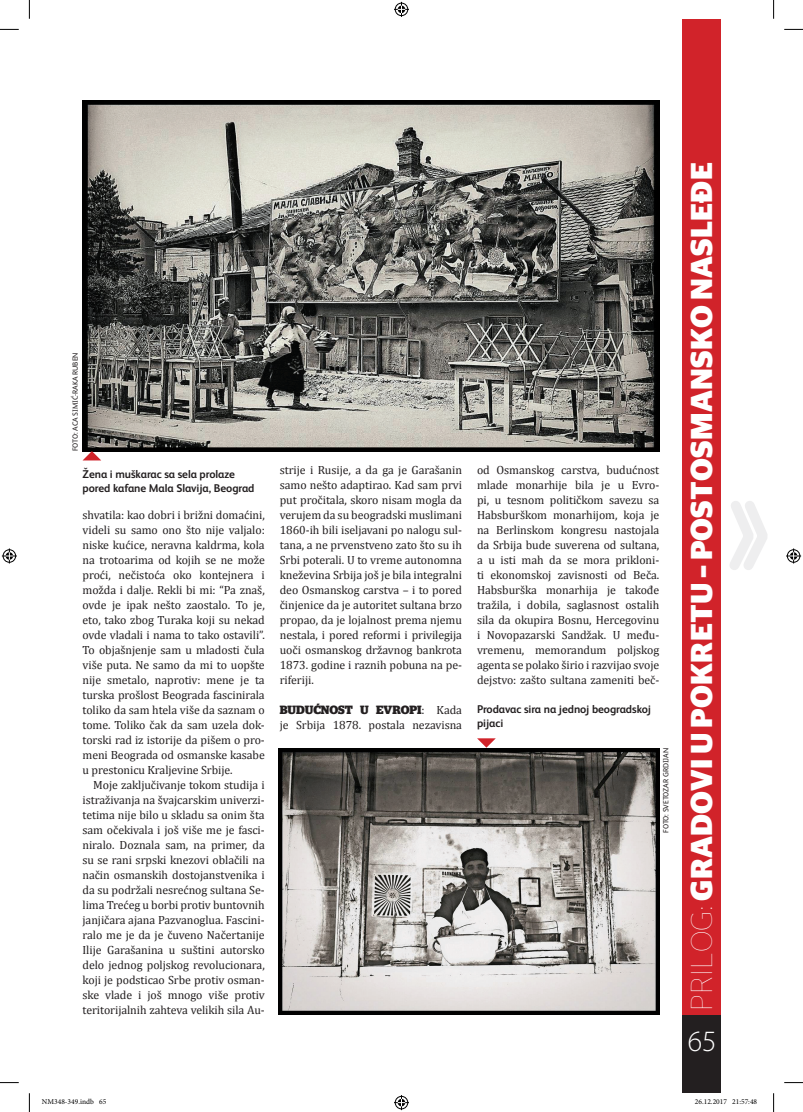
<style>
.page{position:relative;width:803px;height:1112px;background:#fff}
.page>*{position:absolute;margin:0;border:0;box-sizing:border-box;transform-origin:0 0}
.t1{font:700 30px "Stag Sans";letter-spacing:.01em;color:#fff}
.t2{font:300 29.5px "Myriad Pro";color:#fff}
.t3{font:11.88px/15px "Cambria";letter-spacing:-.005em;color:#231f20;text-align:justify}
.t4{font:700 11.88px "Stag";letter-spacing:-.005em;color:#231f20}
.t5{font:700 11.25px/13.5px "FS Albert";letter-spacing:-.005em;color:#231f20}
.t6{font:7.5px "FS Albert";letter-spacing:-.005em;color:#231f20}
.t7{font:7.5px "Minion Pro";color:#000}
.s1{font-family:"Cambria";font-weight:400}
.s2{font-weight:100}
</style>
<div class="page">
<svg style="left:730px;top:501px;width:37px;height:69px"></svg>
<img style="left:83px;top:100px;width:576px;height:351px">
<img style="left:278px;top:747px;width:381px;height:267px">
<svg style="left:83px;top:451px;width:18px;height:9px"></svg>
<svg style="left:477px;top:738px;width:19px;height:9px"></svg>
<div style="left:682px;top:1014px;width:38px;height:78px;background:#231f20"></div>
<div style="left:682px;top:19px;width:38px;height:995px;background:#d1232a"></div>
<svg style="left:0;top:29px;width:19px;height:1px"></svg>
<svg style="left:784px;top:29px;width:19px;height:1px"></svg>
<svg style="left:0;top:1082px;width:19px;height:1px"></svg>
<svg style="left:784px;top:1082px;width:19px;height:1px"></svg>
<svg style="left:29px;top:0;width:1px;height:19px"></svg>
<svg style="left:29px;top:1093px;width:1px;height:18px"></svg>
<svg style="left:773px;top:0;width:1px;height:19px"></svg>
<svg style="left:773px;top:1093px;width:1px;height:18px"></svg>
<svg style="left:394px;top:2px;width:15px;height:15px"></svg>
<svg style="left:394px;top:1095px;width:15px;height:14px"></svg>
<svg style="left:2px;top:548px;width:15px;height:15px"></svg>
<svg style="left:786px;top:548px;width:15px;height:15px"></svg>
<p class="t6" style="left:71px;top:451px;width:100px;rotate:-90deg">FOTO: ACA SIMIĆ-RAKA RUBEN</p>
<p class="t5" style="left:83px;top:467px;width:173px">Žena i muškarac sa sela prolaze pored kafane Mala Slavija, Beograd</p>
<p class="t3" style="left:83px;top:507px;width:184px">shvatila: kao dobri i brižni domaćini, videli su samo ono što nije valjalo: niske kućice, neravna kaldrma, kola na trotoarima od kojih se ne može proći, nečistoća oko kontejnera i možda i dalje. Rekli bi mi: “Pa znaš, ovde je ipak nešto zaostalo. To je, eto, tako zbog Turaka koji su nekad ovde vladali i nama to tako ostavili”.<br>To objašnjenje sam u mladosti čula više puta. Ne samo da mi to uopšte nije smetalo, naprotiv: mene je ta turska prošlost Beograda fascinirala toliko da sam htela više da saznam o tome. Toliko čak da sam uzela dok&shy;torski rad iz istorije da pišem o pro&shy;meni Beograda od osmanske kasabe u prestonicu Kraljevine Srbije.</p>
<p class="t3" style="left:83px;top:777px;width:184px;text-indent:11px">Moje zaključivanje tokom studija i istraživanja na švajcarskim univerzi&shy;tetima nije bilo u skladu sa onim šta sam očekivala i još više me je fasci&shy;niralo. Doznala sam, na primer, da su se rani srpski knezovi oblačili na način osmanskih dostojanstvenika i da su podržali nesrećnog sultana Se&shy;lima Trećeg u borbi protiv buntovnih janjičara ajana Pazvanoglua. Fascini&shy;ralo me je da je čuveno Načertanije Ilije Garašanina u suštini autorsko delo jednog poljskog revolucionara, koji je podsticao Srbe protiv osman&shy;ske vlade i još mnogo više protiv teritorijalnih zahteva velikih sila Au-</p>
<p class="t3" style="left:280px;top:462px;width:184px">strije i Rusije, a da ga je Garašanin samo nešto adaptirao. Kad sam prvi put pročitala, skoro nisam mogla da verujem da su beogradski muslimani 1860-ih bili iseljavani po nalogu sul&shy;tana, a ne prvenstveno zato što su ih Srbi poterali. U to vreme autonomna kneževina Srbija još je bila integralni deo Osmanskog carstva – i to pored činjenice da je autoritet sultana brzo propao, da je lojalnost prema njemu nestala, i pored reformi i privilegija uoči osmanskog državnog bankrota 1873. godine i raznih pobuna na pe&shy;riferiji.</p>
<p class="t4" style="left:280px;top:702px;width:184px">BUDUĆNOST U EVROPI<span class="s1">: Kada</span></p>
<p class="t3" style="left:280px;top:717px;width:184px">je Srbija 1878. postala nezavisna</p>
<p class="t3" style="left:477px;top:462px;width:184px">od Osmanskog carstva, budućnost mlade monarhije bila je u Evro&shy;pi, u tesnom političkom savezu sa Habsburškom monarhijom, koja je na Berlinskom kongresu nastojala da Srbija bude suverena od sultana, a u isti mah da se mora prikloni&shy;ti ekonomskoj zavisnosti od Beča.<br>Habsburška monarhija je takođe tražila, i dobila, saglasnost ostalih sila da okupira Bosnu, Hercegovinu i Novopazarski Sandžak. U među&shy;vremenu, memorandum poljskog agenta se polako širio i razvijao svoje dejstvo: zašto sultana zameniti beč-</p>
<p class="t5" style="left:477px;top:702px;width:175px">Prodavac sira na jednoj beogradskoj pijaci</p>
<p class="t6" style="left:661px;top:832px;width:86px;rotate:-90deg">FOTO: SVETOZAR GRDIJAN</p>
<h1 class="t1" style="left:684px;top:1010px;width:849px;rotate:-90deg"><span class="s2">PRILOG:</span> Gradovi u pokretu – postosmansko nasleđe</h1>
<h2 class="t2" style="left:688px;top:1023px;width:30px">65</h2>
<p class="t7" style="left:42px;top:1096px;width:66px">NM348-349.indb 65</p>
<p class="t7" style="left:695px;top:1096px;width:64px">26.12.2017 21:57:48</p>
</div>
